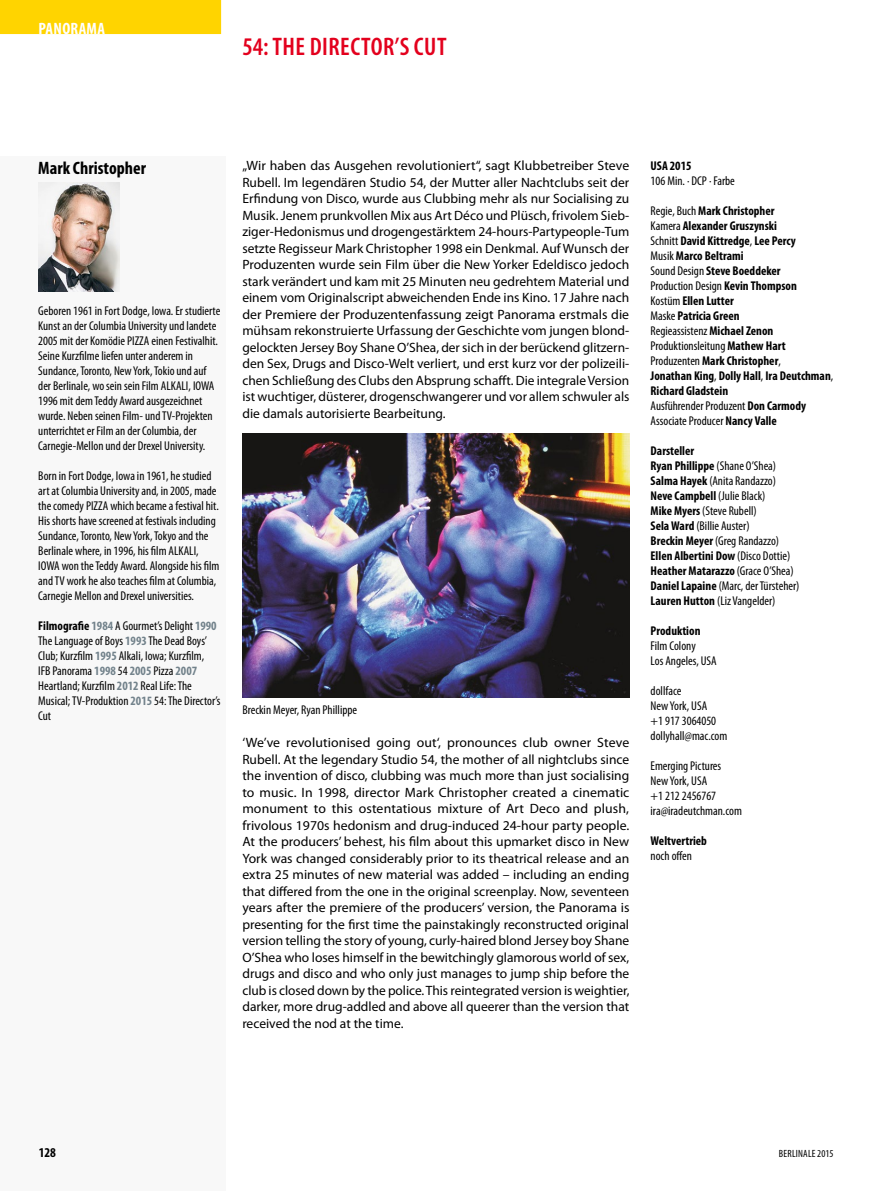
<style>
.page{position:relative;width:893px;height:1191px;background:#fff}
.page>*{position:absolute;margin:0;border:0;box-sizing:border-box;transform-origin:0 0}
.t1{font:600 condensed 25.5px "Myriad Pro";letter-spacing:.02em;color:#e3001d}
.t2{font:700 condensed 18px "Myriad Pro";color:#000}
.t3{font:700 condensed 16.5px "Myriad Pro";letter-spacing:.02em;color:#fff}
.t4{font:13.5px/16.5px "Myriad Pro";color:#000;text-align:justify}
.t5{font:700 condensed 13.5px "Myriad Pro";color:#000}
.t6{font:condensed 12.75px/15px "Myriad Pro";color:#000}
.t7{font:700 condensed 12.75px/15px "Myriad Pro";color:#000}
.t8{font:condensed 10.5px "Myriad Pro";letter-spacing:.02em;color:#000}
.s1{font-weight:700}
.s2{font-weight:700;color:#72828b}
.s3{font-weight:400}
</style>
<div class="page">
<div style="left:0;top:156px;width:225px;height:1035px;background:#f8f8f8"></div>
<img style="left:242px;top:434px;width:387px;height:263px">
<img style="left:38px;top:183px;width:81px;height:108px">
<div style="left:0;top:0;width:221px;height:34px;background:#ffd400"></div>
<p class="t3" style="left:38px;top:18px;width:68px">PANORAMA</p>
<h1 class="t1" style="left:242px;top:31px;width:206px">54: THE DIRECTOR’S CUT</h1>
<h2 class="t2" style="left:38px;top:157px;width:109px">Mark Christopher</h2>
<p class="t6" style="left:38px;top:303px;width:184px">Geboren 1961 in Fort Dodge, Iowa. Er studierte Kunst an der Columbia University und landete 2005 mit der Komödie PIZZA einen Festivalhit.<br>Seine Kurzfilme liefen unter anderem in Sundance, Toronto, New York, Tokio und auf der Berlinale, wo sein sein Film ALKALI, IOWA 1996 mit dem Teddy Award ausgezeichnet wurde. Neben seinen Film- und TV-Projekten unterrichtet er Film an der Columbia, der Carnegie-Mellon und der Drexel University.</p>
<p class="t6" style="left:38px;top:468px;width:183px">Born in Fort Dodge, Iowa in 1961, he studied art at Columbia University and, in 2005, made the comedy PIZZA which became a festival hit.<br>His shorts have screened at festivals including Sundance, Toronto, New York, Tokyo and the Berlinale where, in 1996, his film ALKALI, IOWA won the Teddy Award. Alongside his film and TV work he also teaches film at Columbia, Carnegie Mellon and Drexel universities.</p>
<p class="t6" style="left:38px;top:617px;width:184px"><span class="s1">Filmografie</span> <span class="s2">1984</span> A Gourmet’s Delight <span class="s2">1990<br></span>The Language of Boys <span class="s2">1993</span> The Dead Boys’ Club; Kurzfilm <span class="s2">1995</span> Alkali, Iowa; Kurzfilm,<br>IFB Panorama <span class="s2">1998</span> 54 <span class="s2">2005</span> Pizza <span class="s2">2007<br></span>Heartland; Kurzfilm <span class="s2">2012</span> Real Life: The Musical; TV-Produktion <span class="s2">2015</span> 54: The Director’s Cut</p>
<p class="t4" style="left:242px;top:157px;width:389px">„Wir haben das Ausgehen revolutioniert“, sagt Klubbetreiber Steve Rubell. Im legendären Studio 54, der Mutter aller Nachtclubs seit der Erfindung von Disco, wurde aus Clubbing mehr als nur Socialising zu Musik. Jenem prunkvollen Mix aus Art Déco und Plüsch, frivolem Sieb&shy;ziger-Hedonismus und drogengestärktem 24-hours-Partypeople-Tum setzte Regisseur Mark Christopher 1998 ein Denkmal. Auf Wunsch der Produzenten wurde sein Film über die New Yorker Edeldisco jedoch stark verändert und kam mit 25 Minuten neu gedrehtem Material und einem vom Originalscript abweichenden Ende ins Kino. 17 Jahre nach der Premiere der Produzentenfassung zeigt Panorama erstmals die mühsam rekonstruierte Urfassung der Geschichte vom jungen blond&shy;gelockten Jersey Boy Shane O’Shea, der sich in der berückend glitzern&shy;den Sex, Drugs and Disco-Welt verliert, und erst kurz vor der polizeili&shy;chen Schließung des Clubs den Absprung schafft. Die integrale Version ist wuchtiger, düsterer, drogenschwangerer und vor allem schwuler als die damals autorisierte Bearbeitung.</p>
<p class="t6" style="left:242px;top:701px;width:116px">Breckin Meyer, Ryan Phillippe</p>
<p class="t4" style="left:242px;top:734px;width:389px">‘We’ve revolutionised going out‘, pronounces club owner Steve Rubell. At the legendary Studio 54, the mother of all nightclubs since the invention of disco, clubbing was much more than just socialising to music. In 1998, director Mark Christopher created a cinematic monument to this ostentatious mixture of Art Deco and plush, frivolous 1970s hedonism and drug-induced 24-hour party people.<br>At the producers’ behest, his film about this upmarket disco in New York was changed considerably prior to its theatrical release and an extra 25 minutes of new material was added – including an ending that differed from the one in the original screenplay. Now, seventeen years after the premiere of the producers’ version, the Panorama is presenting for the first time the painstakingly reconstructed original version telling the story of young, curly-haired blond Jersey boy Shane O’Shea who loses himself in the bewitchingly glamorous world of sex, drugs and disco and who only just manages to jump ship before the club is closed down by the police. This reintegrated version is weightier, darker, more drug-addled and above all queerer than the version that received the nod at the time.</p>
<p class="t7" style="left:651px;top:158px;width:42px">USA 2015</p>
<p class="t6" style="left:651px;top:173px;width:86px">106 Min. · DCP · Farbe</p>
<p class="t7" style="left:651px;top:203px;width:184px"><span class="s3">Regie, Buch</span> Mark Christopher<br><span class="s3">Kamera</span> Alexander Gruszynski<br><span class="s3">Schnitt</span> David Kittredge<span class="s3">,</span> Lee Percy<br><span class="s3">Musik</span> Marco Beltrami<br><span class="s3">Sound Design</span> Steve Boeddeker<br><span class="s3">Production Design</span> Kevin Thompson<br><span class="s3">Kostüm</span> Ellen Lutter<br><span class="s3">Maske</span> Patricia Green<br><span class="s3">Regieassistenz</span> Michael Zenon<br><span class="s3">Produktionsleitung</span> Mathew Hart<br><span class="s3">Produzenten</span> Mark Christopher<span class="s3">,<br></span>Jonathan King<span class="s3">,</span> Dolly Hall<span class="s3">,</span> Ira Deutchman<span class="s3">,<br></span>Richard Gladstein<br><span class="s3">Ausführender Produzent</span> Don Carmody<br><span class="s3">Associate Producer</span> Nancy Valle</p>
<p class="t6" style="left:651px;top:443px;width:150px"><span class="s1">Darsteller<br>Ryan Phillippe</span> (Shane O’Shea)<br><span class="s1">Salma Hayek</span> (Anita Randazzo)<br><span class="s1">Neve Campbell</span> (Julie Black)<br><span class="s1">Mike Myers</span> (Steve Rubell)<br><span class="s1">Sela Ward</span> (Billie Auster)<br><span class="s1">Breckin Meyer</span> (Greg Randazzo)<br><span class="s1">Ellen Albertini Dow</span> (Disco Dottie)<br><span class="s1">Heather Matarazzo</span> (Grace O’Shea)<br><span class="s1">Daniel Lapaine</span> (Marc, der Türsteher)<br><span class="s1">Lauren Hutton</span> (Liz Vangelder)</p>
<p class="t7" style="left:651px;top:623px;width:51px">Produktion</p>
<p class="t6" style="left:651px;top:638px;width:68px">Film Colony<br>Los Angeles, USA</p>
<p class="t6" style="left:651px;top:683px;width:78px">dollface<br>New York, USA<br>+1 917 3064050 dollyhall@mac.com</p>
<p class="t6" style="left:651px;top:758px;width:93px">Emerging Pictures<br>New York, USA<br>+1 212 2456767 ira@iradeutchman.com</p>
<p class="t7" style="left:651px;top:833px;width:58px">Weltvertrieb</p>
<p class="t6" style="left:651px;top:848px;width:43px">noch offen</p>
<p class="t5" style="left:39px;top:1143px;width:19px">128</p>
<p class="t8" style="left:779px;top:1146px;width:56px">BERLINALE 2015</p>
</div>
